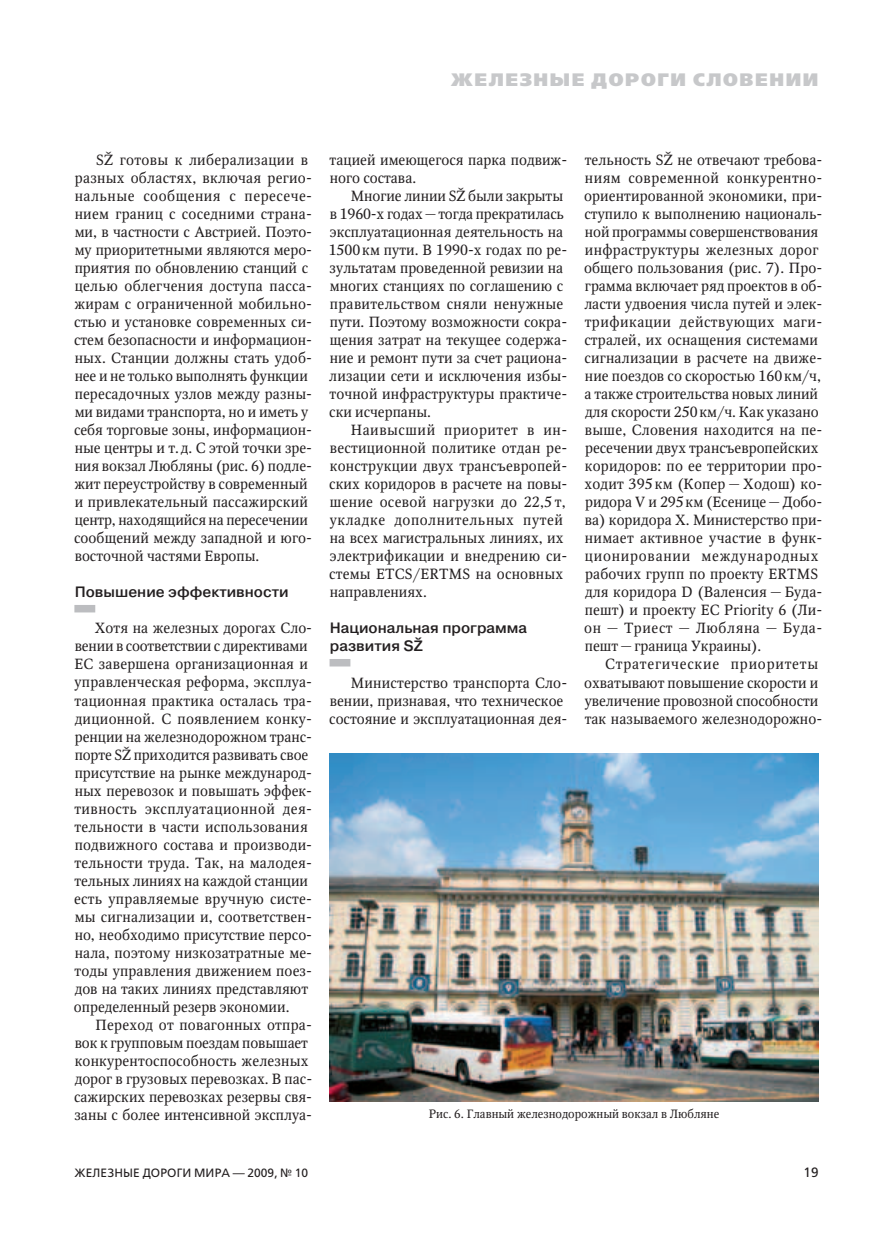
<style>
.page{position:relative;width:893px;height:1234px;background:#fff}
.page>*{position:absolute;margin:0;border:0;box-sizing:border-box;transform-origin:0 0}
.t1{font:800 18px "Free Set";letter-spacing:.09em;color:#c7c8ca}
.t2{font:500 15px/18px "Pragmatica";color:#231f20}
.t3{font:14.7px/18px "Octava";letter-spacing:.005em;color:#231f20}
.t4{font:13.5px "Free Set";color:#231f20}
.t5{font:12px "Octava";color:#231f20}
.t6{font:12px "Free Set";letter-spacing:.01em;color:#231f20}
</style>
<div class="page">
<div style="left:74px;top:604px;width:21px;height:8px;background:#bcbdc0"></div>
<div style="left:330px;top:658px;width:20px;height:8px;background:#bcbdc0"></div>
<img style="left:330px;top:753px;width:489px;height:348px">
<p class="t1" style="left:451px;top:68px;width:369px">Железные дороги Словении</p>
<p class="t3" style="left:74px;top:151px;width:240px;text-indent:22px">SŽ готовы к либерализации в разных областях, включая регио&shy;нальные сообщения с пересече&shy;нием границ с соседними страна&shy;ми, в частности с Австрией. Поэто&shy;му приоритетными являются меро&shy;приятия по обновлению станций с целью облегчения доступа пасса&shy;жирам с ограниченной мобильно&shy;стью и установке современных си&shy;стем безопасности и информацион&shy;ных. Станции должны стать удоб&shy;нее и не только выполнять функции пересадочных узлов между разны&shy;ми видами транспорта, но и иметь у себя торговые зоны, информацион&shy;ные центры и т.д. С этой точки зре&shy;ния вокзал Любляны (рис. 6) подле&shy;жит переустройству в современный и привлекательный пассажирский центр, находящийся на пересечении сообщений между западной и юго&shy;восточной частями Европы.</p>
<p class="t2" style="left:75px;top:583px;width:215px">Повышение эффективности</p>
<p class="t3" style="left:74px;top:619px;width:240px;text-indent:21px">Хотя на железных дорогах Сло&shy;вении в соответствии с директивами ЕС завершена организационная и управленческая реформа, эксплуа&shy;тационная практика осталась тра&shy;диционной. С появлением конку&shy;ренции на железнодорожном транс&shy;порте SŽ приходится развивать свое присутствие на рынке международ&shy;ных перевозок и повышать эффек&shy;тивность эксплуатационной дея&shy;тельности в части использования подвижного состава и производи&shy;тельности труда. Так, на малодея&shy;тельных линиях на каждой станции есть управляемые вручную систе&shy;мы сигнализации и, соответствен&shy;но, необходимо присутствие персо&shy;нала, поэтому низкозатратные ме&shy;тоды управления движением поез&shy;дов на таких линиях представляют определенный резерв экономии.</p>
<p class="t3" style="left:74px;top:1015px;width:240px;text-indent:21px">Переход от повагонных отпра&shy;вок к групповым поездам повышает конкурентоспособность железных дорог в грузовых перевозках. В пас&shy;сажирских перевозках резервы свя&shy;заны с более интенсивной эксплуа-</p>
<p class="t3" style="left:330px;top:151px;width:239px">тацией имеющегося парка подвиж&shy;ного состава.</p>
<p class="t3" style="left:329px;top:187px;width:240px;text-indent:22px">Многие линии SŽ были закрыты в 1960‑х годах—тогда прекратилась эксплуатационная деятельность на<br>1500км пути. В 1990‑х годах по ре&shy;зультатам проведенной ревизии на многих станциях по соглашению с правительством сняли ненужные пути. Поэтому возможности сокра&shy;щения затрат на текущее содержа&shy;ние и ремонт пути за счет рациона&shy;лизации сети и исключения избы&shy;точной инфраструктуры практиче&shy;ски исчерпаны.</p>
<p class="t3" style="left:329px;top:421px;width:240px;text-indent:21px">Наивысший приоритет в ин&shy;вестиционной политике отдан ре&shy;конструкции двух трансъевропей&shy;ских коридоров в расчете на повы&shy;шение осевой нагрузки до 22,5 т, укладке дополнительных путей на всех магистральных линиях, их электрификации и внедрению си&shy;стемы ETCS/ERTMS на основных направлениях.</p>
<p class="t2" style="left:330px;top:619px;width:199px">Национальная программа развития SŽ</p>
<p class="t3" style="left:329px;top:673px;width:240px;text-indent:21px">Министерство транспорта Сло&shy;вении, признавая, что техническое состояние и эксплуатационная дея-</p>
<p class="t3" style="left:584px;top:151px;width:240px">тельность SŽ не отвечают требова&shy;ниям современной конкурентно&shy;ориентированной экономики, при&shy;ступило к выполнению националь&shy;ной программы совершенствования инфраструктуры железных дорог общего пользования (рис. 7). Про&shy;грамма включает ряд проектов в об&shy;ласти удвоения числа путей и элек&shy;трификации действующих маги&shy;стралей, их оснащения системами сигнализации в расчете на движе&shy;ние поездов со скоростью 160км/ч, а также строительства новых линий для скорости 250км/ч. Как указано выше, Словения находится на пе&shy;ресечении двух трансъевропейских коридоров: по ее территории про&shy;ходит 395 км (Копер — Ходош) ко&shy;ридора V и 295км (Есенице—Добо&shy;ва) коридора X. Министерство при&shy;нимает активное участие в функ&shy;ционировании международных рабочих групп по проекту ERTMS для коридора D (Валенсия — Буда&shy;пешт) и проекту ЕС Priority 6 (Ли&shy;он — Триест — Любляна — Буда&shy;пешт—граница Украины).</p>
<p class="t3" style="left:584px;top:655px;width:240px;text-indent:21px">Стратегические приоритеты охватывают повышение скорости и увеличение провозной способности так называемого железнодорожно-</p>
<p class="t5" style="left:429px;top:1106px;width:292px">Рис. 6. Главный железнодорожный вокзал в Любляне</p>
<p class="t6" style="left:74px;top:1165px;width:235px">Железные дороги мира — 2009, № 10</p>
<p class="t4" style="left:804px;top:1163px;width:17px">19</p>
</div>
